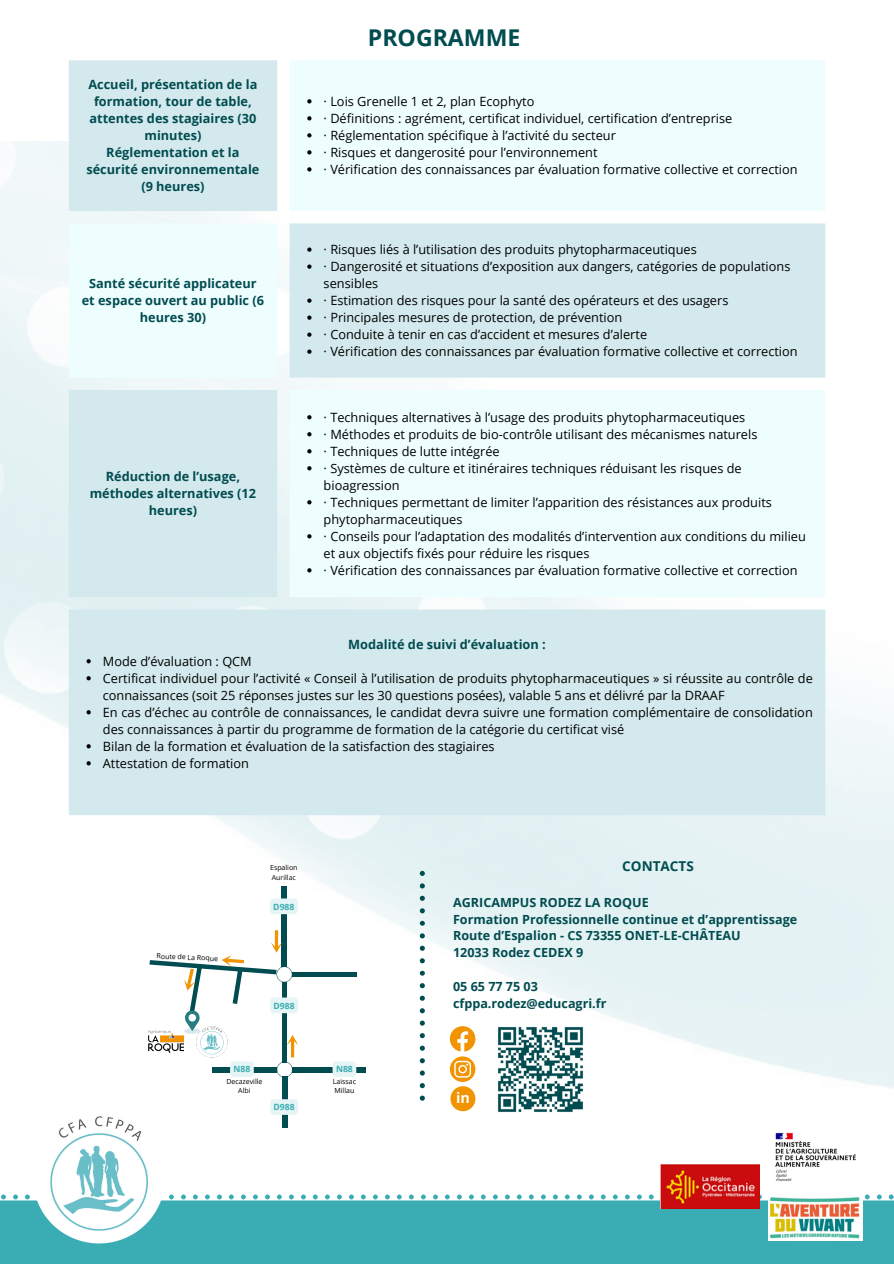
<style>
.page{position:relative;width:894px;height:1264px;background:#fff}
.page>*{position:absolute;margin:0;border:0;box-sizing:border-box;transform-origin:0 0}
.t1{font:700 23.1px "Open Sans";color:#014c50}
.t2{font:700 14.4px "Open Sans";color:#fff}
.t3{font:700 13.5px "Open Sans";color:#014c50}
.t4{font:12.75px/17px "Open Sans";color:#000}
.t5{font:700 12.75px/17px "Open Sans";color:#014c50;text-align:center}
.t6{font:700 12.6px/16.8px "Open Sans";color:#014c50}
.t7{font:700 8.55px "Open Sans";color:#39adb3}
.t8{font:7.05px "Open Sans";color:#000}
</style>
<div class="page">
<img style="left:0;top:142px;width:893px;height:1031px">
<div style="left:0;top:1200px;width:893px;height:63px;background:#39adb3"></div>
<svg style="left:1px;top:1194px;width:5px;height:5px"></svg>
<svg style="left:13px;top:1194px;width:868px;height:5px"></svg>
<svg style="left:888px;top:1194px;width:5px;height:5px"></svg>
<img style="left:32px;top:1112px;width:134px;height:133px">
<div style="left:69px;top:597px;width:756px;height:218px;background:#d3e9ed"></div>
<svg style="left:69px;top:60px;width:756px;height:537px;background:#e4f5f7"></svg>
<svg style="left:307px;top:99px;width:4px;height:4px"></svg>
<svg style="left:307px;top:116px;width:4px;height:4px"></svg>
<svg style="left:307px;top:133px;width:4px;height:4px"></svg>
<svg style="left:307px;top:150px;width:4px;height:4px"></svg>
<svg style="left:307px;top:167px;width:4px;height:4px"></svg>
<svg style="left:307px;top:247px;width:4px;height:5px"></svg>
<svg style="left:307px;top:264px;width:4px;height:5px"></svg>
<svg style="left:307px;top:298px;width:4px;height:5px"></svg>
<svg style="left:307px;top:315px;width:4px;height:5px"></svg>
<svg style="left:307px;top:332px;width:4px;height:5px"></svg>
<svg style="left:307px;top:349px;width:4px;height:5px"></svg>
<svg style="left:307px;top:415px;width:4px;height:4px"></svg>
<svg style="left:307px;top:432px;width:4px;height:4px"></svg>
<svg style="left:307px;top:449px;width:4px;height:4px"></svg>
<svg style="left:307px;top:466px;width:4px;height:4px"></svg>
<svg style="left:307px;top:500px;width:4px;height:4px"></svg>
<svg style="left:307px;top:534px;width:4px;height:4px"></svg>
<svg style="left:307px;top:568px;width:4px;height:4px"></svg>
<svg style="left:86px;top:659px;width:5px;height:4px"></svg>
<svg style="left:86px;top:676px;width:5px;height:4px"></svg>
<svg style="left:86px;top:710px;width:5px;height:4px"></svg>
<svg style="left:86px;top:744px;width:5px;height:4px"></svg>
<svg style="left:86px;top:761px;width:5px;height:4px"></svg>
<svg style="left:419px;top:870px;width:6px;height:6px"></svg>
<svg style="left:419px;top:883px;width:6px;height:223px"></svg>
<svg style="left:149px;top:886px;width:216px;height:241px"></svg>
<div style="left:332px;top:1061px;width:24px;height:15px;background:#e5f5f6;border-radius:4px"></div>
<div style="left:270px;top:997px;width:28px;height:16px;background:#e5f5f6;border-radius:4px"></div>
<div style="left:270px;top:1099px;width:28px;height:15px;background:#e5f5f6;border-radius:4px"></div>
<img style="left:493px;top:1022px;width:94px;height:94px">
<svg style="left:450px;top:1026px;width:25px;height:84px"></svg>
<img style="left:769px;top:1127px;width:94px;height:54px">
<img style="left:768px;top:1194px;width:94px;height:46px">
<img style="left:660px;top:1164px;width:99px;height:44px">
<p class="t5" style="left:88px;top:75px;width:170px">Accueil, présentation de la formation, tour de table, attentes des stagiaires (30 minutes)</p>
<p class="t5" style="left:86px;top:143px;width:174px">Réglementation et la sécurité environnementale (9 heures)</p>
<p class="t5" style="left:82px;top:274px;width:184px">Santé sécurité applicateur et espace ouvert au public (6 heures 30)</p>
<p class="t5" style="left:90px;top:467px;width:168px">Réduction de l’usage, méthodes alternatives (12 heures)</p>
<p class="t1" style="left:368px;top:21px;width:154px">PROGRAMME</p>
<p class="t4" style="left:323px;top:92px;width:212px">· Lois Grenelle 1 et 2, plan Ecophyto</p>
<p class="t4" style="left:323px;top:109px;width:410px">· Définitions : agrément, certificat individuel, certification d’entreprise</p>
<p class="t4" style="left:323px;top:126px;width:293px">· Réglementation spécifique à l’activité du secteur</p>
<p class="t4" style="left:323px;top:143px;width:275px">· Risques et dangerosité pour l’environnement</p>
<p class="t4" style="left:323px;top:160px;width:475px">· Vérification des connaissances par évaluation formative collective et correction</p>
<p class="t4" style="left:323px;top:240px;width:374px">· Risques liés à l’utilisation des produits phytopharmaceutiques</p>
<p class="t4" style="left:323px;top:257px;width:468px">· Dangerosité et situations d’exposition aux dangers, catégories de populations sensibles</p>
<p class="t4" style="left:323px;top:291px;width:406px">· Estimation des risques pour la santé des opérateurs et des usagers</p>
<p class="t4" style="left:323px;top:308px;width:300px">· Principales mesures de protection, de prévention</p>
<p class="t4" style="left:323px;top:325px;width:325px">· Conduite à tenir en cas d’accident et mesures d’alerte</p>
<p class="t4" style="left:323px;top:342px;width:475px">· Vérification des connaissances par évaluation formative collective et correction</p>
<p class="t4" style="left:323px;top:408px;width:423px">· Techniques alternatives à l’usage des produits phytopharmaceutiques</p>
<p class="t4" style="left:323px;top:425px;width:435px">· Méthodes et produits de bio-contrôle utilisant des mécanismes naturels</p>
<p class="t4" style="left:323px;top:442px;width:177px">· Techniques de lutte intégrée</p>
<p class="t4" style="left:323px;top:459px;width:419px">· Systèmes de culture et itinéraires techniques réduisant les risques de bioagression</p>
<p class="t4" style="left:323px;top:493px;width:449px">· Techniques permettant de limiter l’apparition des résistances aux produits phytopharmaceutiques</p>
<p class="t4" style="left:323px;top:527px;width:483px">· Conseils pour l’adaptation des modalités d’intervention aux conditions du milieu et aux objectifs fixés pour réduire les risques</p>
<p class="t4" style="left:323px;top:561px;width:475px">· Vérification des connaissances par évaluation formative collective et correction</p>
<p class="t5" style="left:348px;top:635px;width:199px">Modalité de suivi d’évaluation :</p>
<p class="t4" style="left:103px;top:652px;width:150px">Mode d’évaluation : QCM</p>
<p class="t4" style="left:103px;top:669px;width:711px">Certificat individuel pour l’activité « Conseil à l’utilisation de produits phytopharmaceutiques » si réussite au contrôle de connaissances (soit 25 réponses justes sur les 30 questions posées), valable 5 ans et délivré par la DRAAF</p>
<p class="t4" style="left:103px;top:703px;width:711px">En cas d’échec au contrôle de connaissances, le candidat devra suivre une formation complémentaire de consolidation des connaissances à partir du programme de formation de la catégorie du certificat visé</p>
<p class="t4" style="left:103px;top:737px;width:393px">Bilan de la formation et évaluation de la satisfaction des stagiaires</p>
<p class="t4" style="left:103px;top:754px;width:148px">Attestation de formation</p>
<p class="t8" style="left:157px;top:951px;width:63px;rotate:2deg">Route de La Roque</p>
<p class="t8" style="left:270px;top:862px;width:29px">Espalion</p>
<p class="t8" style="left:272px;top:872px;width:26px">Aurillac</p>
<h5 class="t7" style="left:273px;top:900px;width:23px">D988</h5>
<p class="t7" style="left:273px;top:999px;width:23px">D988</p>
<p class="t7" style="left:233px;top:1063px;width:18px">N88</p>
<p class="t8" style="left:226px;top:1076px;width:38px">Decazeville</p>
<h6 class="t8" style="left:238px;top:1085px;width:14px">Albi</h6>
<p class="t7" style="left:273px;top:1101px;width:23px">D988</p>
<p class="t7" style="left:336px;top:1063px;width:18px">N88</p>
<p class="t8" style="left:333px;top:1076px;width:25px">Laissac</p>
<p class="t8" style="left:334px;top:1085px;width:21px">Millau</p>
<p class="t3" style="left:622px;top:856px;width:73px">CONTACTS</p>
<h2 class="t6" style="left:453px;top:893px;width:345px">AGRICAMPUS RODEZ LA ROQUE<br>Formation Professionnelle continue et d’apprentissage Route d’Espalion - CS 73355 ONET-LE-CHÂTEAU<br>12033 Rodez CEDEX 9</h2>
<h5 class="t6" style="left:453px;top:977px;width:155px">05 65 77 75 03 cfppa.rodez@educagri.fr</h5>
<p class="t2" style="left:456px;top:1087px;width:15px">in</p>
</div>
